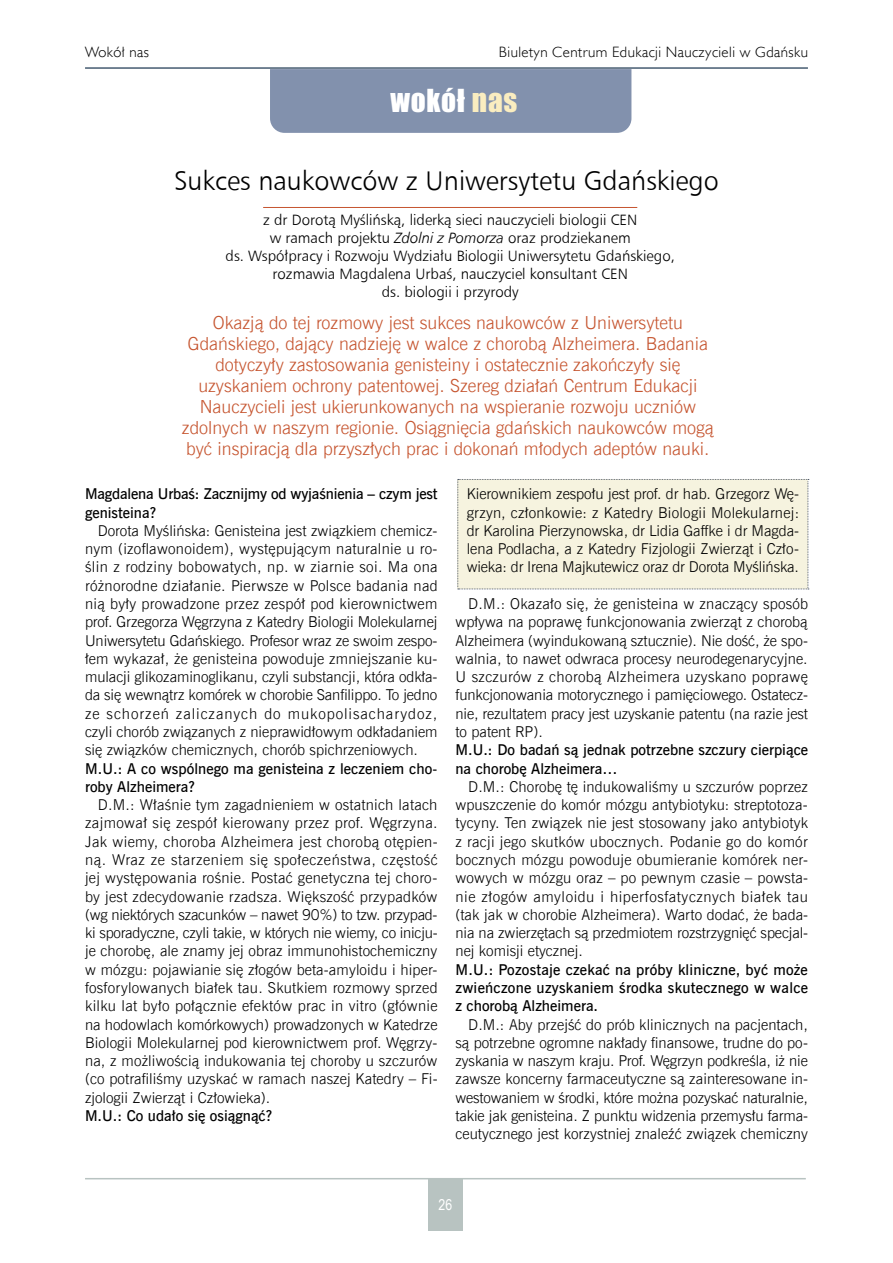
<style>
.page{position:relative;width:893px;height:1263px;background:#fff}
.page>*{position:absolute;margin:0;border:0;box-sizing:border-box;transform-origin:0 0}
.t1{font:29.25px "Impact";letter-spacing:.025em;color:#fff}
.t2{font:27px "Humnst 777 Lt EU";color:#000}
.t3{font:18px/21px "News Goth Lt EU";color:#c65530;text-align:center}
.t4{font:15px/18.3px "News Goth Lt EU";color:#000;text-align:justify}
.t5{font:15px/18.3px "News Goth Dm EU";color:#000}
.t6{font:15px/18px "Humnst 777 Lt EU";color:#000;text-align:center}
.t7{font:15px "Humanst 521 Lt EU";letter-spacing:.03em;color:#000}
.t8{font:15px "Arial Narrow";color:#fff}
.s1{color:#faedc0}
.s2{font-style:italic}
</style>
<div class="page">
<hr style="left:85px;top:67px;width:723px;height:2px;background:#465c71">
<hr style="left:85px;top:1178px;width:721px;height:1px;background:#b8c3c1">
<div style="left:428px;top:1178px;width:35px;height:52px;background:#b8c3c1"></div>
<div style="left:270px;top:69px;width:361px;height:64px;background:#8291ad"></div>
<hr style="left:263px;top:207px;width:374px;height:1px;background:#c65530">
<div style="left:457px;top:479px;width:352px;height:111px;background:#f6f3df"></div>
<p class="t7" style="left:85px;top:43px;width:66px">Wokół nas</p>
<p class="t7" style="left:499px;top:43px;width:311px">Biuletyn Centrum Edukacji Nauczycieli w Gdańsku</p>
<h1 class="t1" style="left:390px;top:78px;width:128px">wokół <span class="s1">nas</span></h1>
<h2 class="t2" style="left:174px;top:164px;width:546px">Sukces naukowców z Uniwersytetu Gdańskiego</h2>
<p class="t6" style="left:226px;top:210px;width:451px">z dr Dorotą Myślińską, liderką sieci nauczycieli biologii CEN<br>w ramach projektu <span class="s2">Zdolni z Pomorza</span> oraz prodziekanem<br>ds. Współpracy i Rozwoju Wydziału Biologii Uniwersytetu Gdańskiego, rozmawia Magdalena Urbaś, nauczyciel konsultant CEN<br>ds. biologii i przyrody</p>
<p class="t3" style="left:182px;top:312px;width:533px">Okazją do tej rozmowy jest sukces naukowców z Uniwersytetu Gdańskiego, dający nadzieję w walce z chorobą Alzheimera. Badania dotyczyły zastosowania genisteiny i ostatecznie zakończyły się uzyskaniem ochrony patentowej. Szereg działań Centrum Edukacji Nauczycieli jest ukierunkowanych na wspieranie rozwoju uczniów zdolnych w naszym regionie. Osiągnięcia gdańskich naukowców mogą być inspiracją dla przyszłych prac i dokonań młodych adeptów nauki.</p>
<p class="t4" style="left:467px;top:485px;width:334px">Kierownikiem zespołu jest prof. dr hab. Grzegorz Wę&shy;grzyn, członkowie: z Katedry Biologii Molekularnej: dr Karolina Pierzynowska, dr Lidia Gaffke i dr Magda&shy;lena Podlacha, a z Katedry Fizjologii Zwierząt i Czło&shy;wieka: dr Irena Majkutewicz oraz dr Dorota Myślińska.</p>
<p class="t5" style="left:85px;top:485px;width:354px">Magdalena Urbaś: Zacznijmy od wyjaśnienia – czym jest genisteina?</p>
<p class="t4" style="left:85px;top:522px;width:354px;text-indent:13px">Dorota Myślińska: Genisteina jest związkiem chemicz&shy;nym (izoflawonoidem), występującym naturalnie u ro&shy;ślin z rodziny bobowatych, np. w ziarnie soi. Ma ona różnorodne działanie. Pierwsze w Polsce badania nad nią były prowadzone przez zespół pod kierownictwem prof. Grzegorza Węgrzyna z Katedry Biologii Molekularnej Uniwersytetu Gdańskiego. Profesor wraz ze swoim zespo&shy;łem wykazał, że genisteina powoduje zmniejszanie ku&shy;mulacji glikozaminoglikanu, czyli substancji, która odkła&shy;da się wewnątrz komórek w chorobie Sanfilippo. To jedno ze schorzeń zaliczanych do mukopolisacharydoz, czyli chorób związanych z nieprawidłowym odkładaniem się związków chemicznych, chorób spichrzeniowych.</p>
<p class="t5" style="left:85px;top:759px;width:354px">M.U.: A co wspólnego ma genisteina z leczeniem cho&shy;roby Alzheimera?</p>
<p class="t4" style="left:85px;top:796px;width:354px;text-indent:13px">D.M.: Właśnie tym zagadnieniem w ostatnich latach zajmował się zespół kierowany przez prof. Węgrzyna.<br>Jak wiemy, choroba Alzheimera jest chorobą otępien&shy;ną. Wraz ze starzeniem się społeczeństwa, częstość jej występowania rośnie. Postać genetyczna tej choro&shy;by jest zdecydowanie rzadsza. Większość przypadków (wg niektórych szacunków – nawet 90%) to tzw. przypad&shy;ki sporadyczne, czyli takie, w których nie wiemy, co inicju&shy;je chorobę, ale znamy jej obraz immunohistochemiczny w mózgu: pojawianie się złogów beta-amyloidu i hiper&shy;fosforylowanych białek tau. Skutkiem rozmowy sprzed kilku lat było połącznie efektów prac in vitro (głównie na hodowlach komórkowych) prowadzonych w Katedrze Biologii Molekularnej pod kierownictwem prof. Węgrzy&shy;na, z możliwością indukowania tej choroby u szczurów (co potrafiliśmy uzyskać w ramach naszej Katedry – Fi&shy;zjologii Zwierząt i Człowieka).</p>
<p class="t5" style="left:85px;top:1107px;width:189px">M.U.: Co udało się osiągnąć?</p>
<p class="t4" style="left:455px;top:595px;width:354px;text-indent:13px">D.M.: Okazało się, że genisteina w znaczący sposób wpływa na poprawę funkcjonowania zwierząt z chorobą Alzheimera (wyindukowaną sztucznie). Nie dość, że spo&shy;walnia, to nawet odwraca procesy neurodegenarycyjne.<br>U szczurów z chorobą Alzheimera uzyskano poprawę funkcjonowania motorycznego i pamięciowego. Ostatecz&shy;nie, rezultatem pracy jest uzyskanie patentu (na razie jest to patent RP).</p>
<p class="t5" style="left:455px;top:741px;width:354px">M.U.: Do badań są jednak potrzebne szczury cierpiące na chorobę Alzheimera…</p>
<p class="t4" style="left:455px;top:778px;width:354px;text-indent:13px">D.M.: Chorobę tę indukowaliśmy u szczurów poprzez wpuszczenie do komór mózgu antybiotyku: streptotoza&shy;tycyny. Ten związek nie jest stosowany jako antybiotyk z racji jego skutków ubocznych. Podanie go do komór bocznych mózgu powoduje obumieranie komórek ner&shy;wowych w mózgu oraz – po pewnym czasie – powsta&shy;nie złogów amyloidu i hiperfosfatycznych białek tau (tak jak w chorobie Alzheimera). Warto dodać, że bada&shy;nia na zwierzętach są przedmiotem rozstrzygnięć specjal&shy;nej komisji etycznej.</p>
<p class="t5" style="left:455px;top:961px;width:354px;text-align:justify">M.U.: Pozostaje czekać na próby kliniczne, być może zwieńczone uzyskaniem środka skutecznego w walce z chorobą Alzheimera.</p>
<p class="t4" style="left:455px;top:1015px;width:354px;text-indent:13px">D.M.: Aby przejść do prób klinicznych na pacjentach, są potrzebne ogromne nakłady finansowe, trudne do po&shy;zyskania w naszym kraju. Prof. Węgrzyn podkreśla, iż nie zawsze koncerny farmaceutyczne są zainteresowane in&shy;westowaniem w środki, które można pozyskać naturalnie, takie jak genisteina. Z punktu widzenia przemysłu farma&shy;ceutycznego jest korzystniej znaleźć związek chemiczny</p>
<p class="t8" style="left:439px;top:1193px;width:15px">26</p>
</div>
